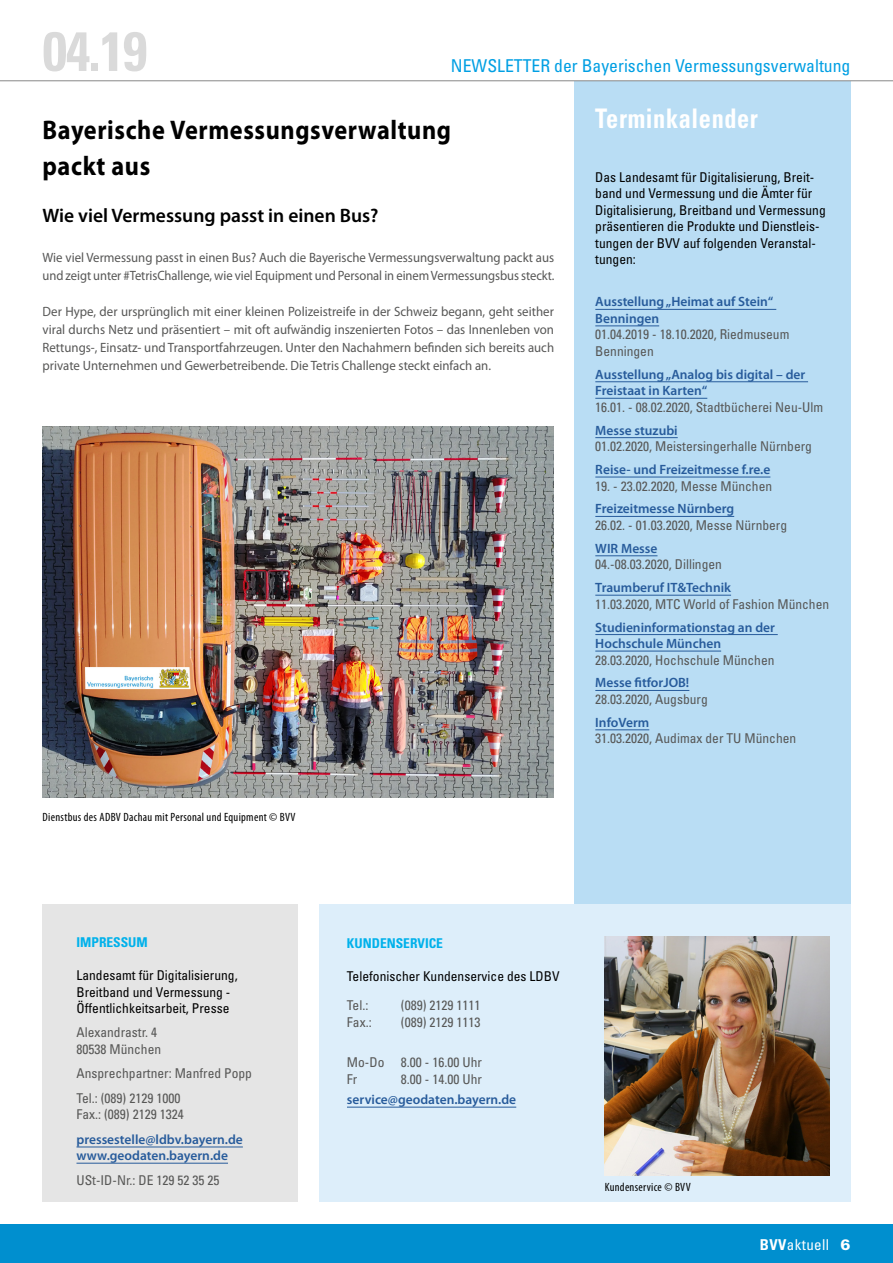
<style>
.page{position:relative;width:893px;height:1263px;background:#fff}
.page>*{position:absolute;margin:0;border:0;box-sizing:border-box;transform-origin:0 0}
.t1{font:700 condensed 55.2px "Univers";color:#dadada}
.t2{font:700 27px/36px "Myriad Pro";letter-spacing:.025em;color:#000;scale:.9 1}
.t3{font:700 condensed 27px "Univers";letter-spacing:.025em;color:#fff;scale:.9 1}
.t4{font:600 19.5px "Myriad Pro";color:#000}
.t5{font:condensed 17.7px "Univers";color:#009fe3}
.t6{font:condensed 15px "Univers";letter-spacing:.025em;color:#fff}
.t7{font:condensed 13.5px/16.2px "Univers";color:#575756}
.t8{font:13.5px/18px "Myriad Pro";color:#575756;scale:.95 1}
.t9{font:600 13.5px/16.5px "Myriad Pro";color:#275b9b}
.t10{font:condensed 13.5px/16.5px "Univers";color:#000}
.t11{font:700 condensed 13.5px "Univers";color:#00b1eb}
.t12{font:condensed 12px "Myriad Pro";letter-spacing:.025em;color:#000}
.s1{font-weight:700}
.s2{font-family:"Univers CE";font-weight:900;font-stretch:normal}
</style>
<div class="page">
<div style="left:574px;top:81px;width:276px;height:823px;background:#b9ddf4"></div>
<div style="left:0;top:1225px;width:893px;height:38px;background:#008fcf"></div>
<hr style="left:0;top:80px;width:893px;height:1px;background:#878787">
<hr style="left:595px;top:309px;width:181px;height:1px;background:#275b9b">
<hr style="left:595px;top:326px;width:64px;height:1px;background:#275b9b">
<hr style="left:595px;top:381px;width:213px;height:1px;background:#275b9b">
<hr style="left:595px;top:398px;width:112px;height:1px;background:#275b9b">
<hr style="left:595px;top:437px;width:83px;height:1px;background:#275b9b">
<hr style="left:595px;top:477px;width:175px;height:1px;background:#275b9b">
<hr style="left:595px;top:516px;width:139px;height:1px;background:#275b9b">
<hr style="left:595px;top:555px;width:62px;height:1px;background:#275b9b">
<hr style="left:595px;top:595px;width:136px;height:1px;background:#275b9b">
<hr style="left:595px;top:634px;width:183px;height:1px;background:#275b9b">
<hr style="left:595px;top:651px;width:126px;height:1px;background:#275b9b">
<hr style="left:595px;top:690px;width:94px;height:1px;background:#275b9b">
<hr style="left:595px;top:729px;width:54px;height:1px;background:#275b9b">
<div style="left:319px;top:904px;width:531px;height:297px;background:#ddeefa"></div>
<hr style="left:347px;top:1107px;width:169px;height:1px;background:#275b9b">
<div style="left:43px;top:904px;width:255px;height:297px;background:#e5e5e5"></div>
<hr style="left:76px;top:1147px;width:167px;height:1px;background:#275b9b">
<hr style="left:76px;top:1163px;width:152px;height:1px;background:#275b9b">
<img style="left:605px;top:936px;width:224px;height:240px">
<img style="left:43px;top:427px;width:511px;height:371px">
<h1 class="t1" style="left:43px;top:17px;width:106px">04.19</h1>
<h3 class="t5" style="left:451px;top:55px;width:401px">NEWSLETTER der Bayerischen Vermessungsverwaltung</h3>
<h2 class="t2" style="left:43px;top:111px;width:456px">Bayerische Vermessungsverwaltung packt aus</h2>
<h3 class="t4" style="left:43px;top:203px;width:338px">Wie viel Vermessung passt in einen Bus?</h3>
<p class="t8" style="left:43px;top:248px;width:540px">Wie viel Vermessung passt in einen Bus? Auch die Bayerische Vermessungsverwaltung packt aus und zeigt unter #TetrisChallenge, wie viel Equipment und Personal in einem Vermessungsbus steckt.</p>
<p class="t8" style="left:43px;top:302px;width:540px;text-align:justify">Der Hype, der ursprünglich mit einer kleinen Polizeistreife in der Schweiz begann, geht seither viral durchs Netz und präsentiert – mit oft aufwändig inszenierten Fotos – das Innenleben von Rettungs-, Einsatz- und Transportfahrzeugen. Unter den Nachahmern befinden sich bereits auch private Unternehmen und Gewerbetreibende. Die Tetris Challenge steckt einfach an.</p>
<p class="t12" style="left:43px;top:810px;width:254px">Dienstbus des ADBV Dachau mit Personal und Equipment © BVV</p>
<h2 class="t3" style="left:595px;top:102px;width:182px">Terminkalender</h2>
<p class="t10" style="left:595px;top:169px;width:232px">Das Landesamt für Digitalisierung, Breit&shy;band und Vermessung und die Ämter für Digitalisierung, Breitband und Vermessung präsentieren die Produkte und Dienstleis&shy;tungen der BVV auf folgenden Veranstal&shy;tungen:</p>
<p class="t9" style="left:595px;top:293px;width:180px">Ausstellung „Heimat auf Stein“<br>Benningen</p>
<p class="t7" style="left:595px;top:326px;width:196px">01.04.2019 - 18.10.2020, Riedmuseum<br>Benningen</p>
<p class="t9" style="left:595px;top:366px;width:211px">Ausstellung „Analog bis digital – der<br>Freistaat in Karten“</p>
<p class="t7" style="left:595px;top:399px;width:229px">16.01. - 08.02.2020, Stadtbücherei Neu-Ulm</p>
<p class="t9" style="left:595px;top:421px;width:84px">Messe stuzubi</p>
<p class="t7" style="left:595px;top:438px;width:218px">01.02.2020, Meistersingerhalle Nürnberg</p>
<p class="t9" style="left:595px;top:461px;width:177px">Reise- und Freizeitmesse f.re.e</p>
<p class="t7" style="left:595px;top:477px;width:178px">19. - 23.02.2020, Messe München</p>
<p class="t9" style="left:595px;top:500px;width:140px">Freizeitmesse Nürnberg</p>
<p class="t7" style="left:595px;top:517px;width:193px">26.02. - 01.03.2020, Messe Nürnberg</p>
<p class="t9" style="left:595px;top:540px;width:64px">WIR Messe</p>
<p class="t7" style="left:595px;top:556px;width:128px">04.-08.03.2020, Dillingen</p>
<p class="t9" style="left:595px;top:579px;width:137px">Traumberuf IT&amp;Technik</p>
<p class="t7" style="left:595px;top:596px;width:235px">11.03.2020, MTC World of Fashion München</p>
<p class="t9" style="left:595px;top:618px;width:181px">Studieninformationstag an der<br>Hochschule München</p>
<p class="t7" style="left:595px;top:651px;width:181px">28.03.2020, Hochschule München</p>
<p class="t9" style="left:595px;top:674px;width:96px">Messe fitforJOB!</p>
<p class="t7" style="left:595px;top:691px;width:114px">28.03.2020, Augsburg</p>
<p class="t9" style="left:595px;top:714px;width:55px">InfoVerm</p>
<p class="t7" style="left:595px;top:730px;width:202px">31.03.2020, Audimax der TU München</p>
<p class="t11" style="left:76px;top:934px;width:73px">IMPRESSUM</p>
<p class="t10" style="left:76px;top:967px;width:163px">Landesamt für Digitalisierung,<br>Breitband und Vermessung -<br>Öffentlichkeitsarbeit, Presse</p>
<p class="t7" style="left:76px;top:1024px;width:86px">Alexandrastr. 4<br>80538 München</p>
<p class="t7" style="left:76px;top:1061px;width:177px;line-height:24.8px">Ansprechpartner: Manfred Popp<br>Tel.: (089) 2129 1000</p>
<p class="t7" style="left:76px;top:1106px;width:109px">Fax.: (089) 2129 1324</p>
<p class="t9" style="left:76px;top:1131px;width:168px">pressestelle@ldbv.bayern.de www.geodaten.bayern.de</p>
<p class="t7" style="left:76px;top:1172px;width:144px">USt-ID-Nr.: DE 129 52 35 25</p>
<p class="t11" style="left:347px;top:935px;width:98px">KUNDENSERVICE</p>
<p class="t10" style="left:347px;top:968px;width:214px">Telefonischer Kundenservice des LDBV</p>
<p class="t7" style="left:347px;top:997px;width:23px">Tel.:</p>
<p class="t7" style="left:401px;top:997px;width:81px">(089) 2129 1111</p>
<p class="t7" style="left:347px;top:1013px;width:26px">Fax.:</p>
<p class="t7" style="left:401px;top:1013px;width:81px">(089) 2129 1113</p>
<p class="t7" style="left:347px;top:1054px;width:136px">Mo-Do 8.00 - 16.00 Uhr<br>Fr</p>
<p class="t7" style="left:401px;top:1070px;width:82px">8.00 - 14.00 Uhr</p>
<p class="t9" style="left:347px;top:1091px;width:171px">service@geodaten.bayern.de</p>
<p class="t12" style="left:605px;top:1180px;width:88px">Kundenservice © BVV</p>
<p class="t6" style="left:760px;top:1235px;width:92px"><span class="s1">BVV</span>aktuell <span class="s2">6</span></p>
</div>
